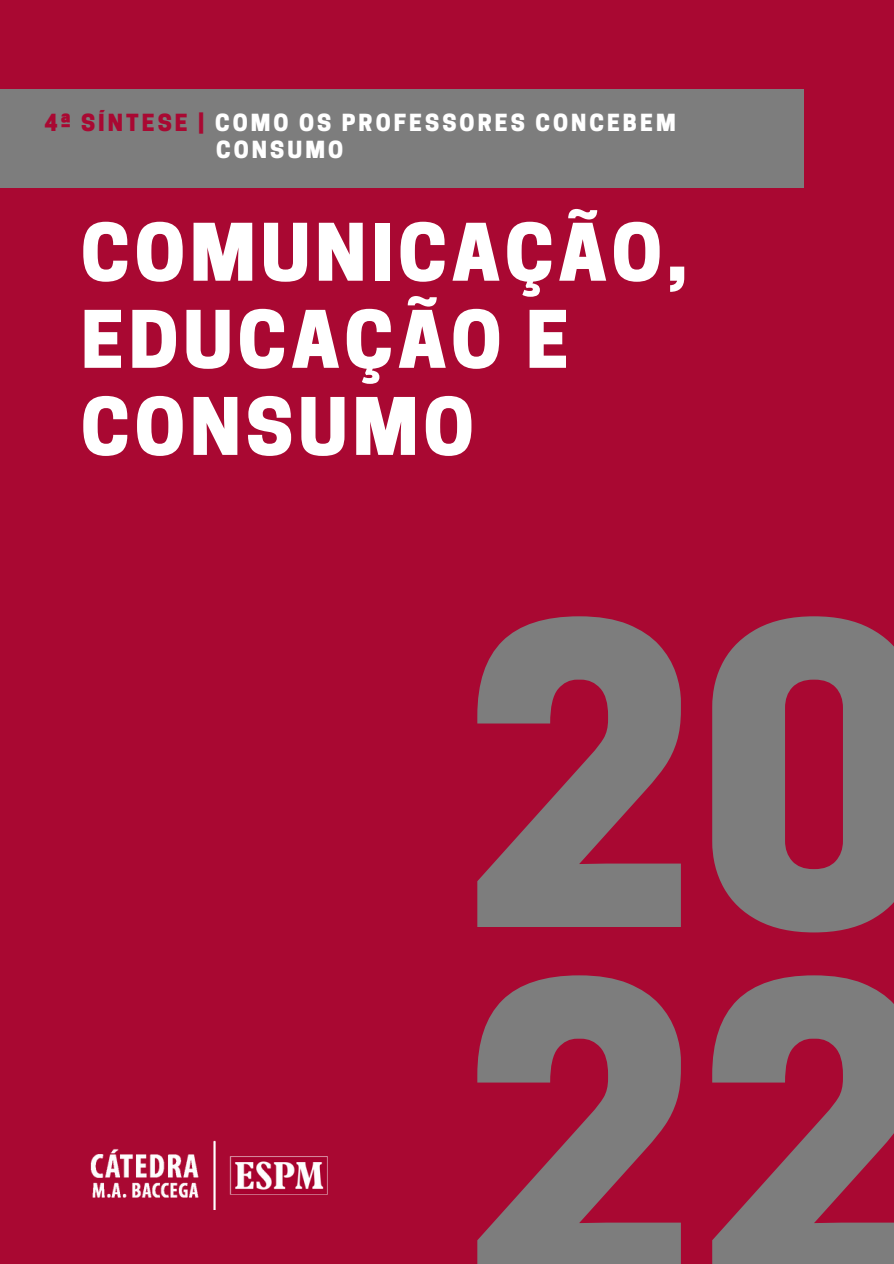
<style>
.page{position:relative;width:894px;height:1264px;background:#fff}
.page>*{position:absolute;margin:0;border:0;box-sizing:border-box;transform-origin:0 0}
.t1{font:800 391.2px/359px "Cooper Hewitt";color:#7d7d7d}
.t2{font:800 74.25px/87px "Cooper Hewitt";letter-spacing:.065em;color:#fff}
.t3{font:800 22.2px "Cooper Hewitt";letter-spacing:.135em;color:#fff}
.s1{color:#a90832}
</style>
<div class="page">
<div style="left:0;top:0;width:893px;height:1263px;background:#a90832"></div>
<img style="left:90px;top:1140px;width:237px;height:69px">
<div style="left:0;top:89px;width:804px;height:99px;background:#7d7d7d"></div>
<p class="t3" style="left:44px;top:114px;width:632px"><span class="s1">4ª SÍNTESE |</span> COMO OS PROFESSORES CONCEBEM</p>
<h1 class="t3" style="left:216px;top:141px;width:128px">CONSUMO</h1>
<h2 class="t2" style="left:81px;top:219px;width:608px">COMUNICAÇÃO,<br>EDUCAÇÃO E<br>CONSUMO</h2>
<p class="t1" style="left:461px;top:649px;width:471px">20<br>22</p>
</div>
